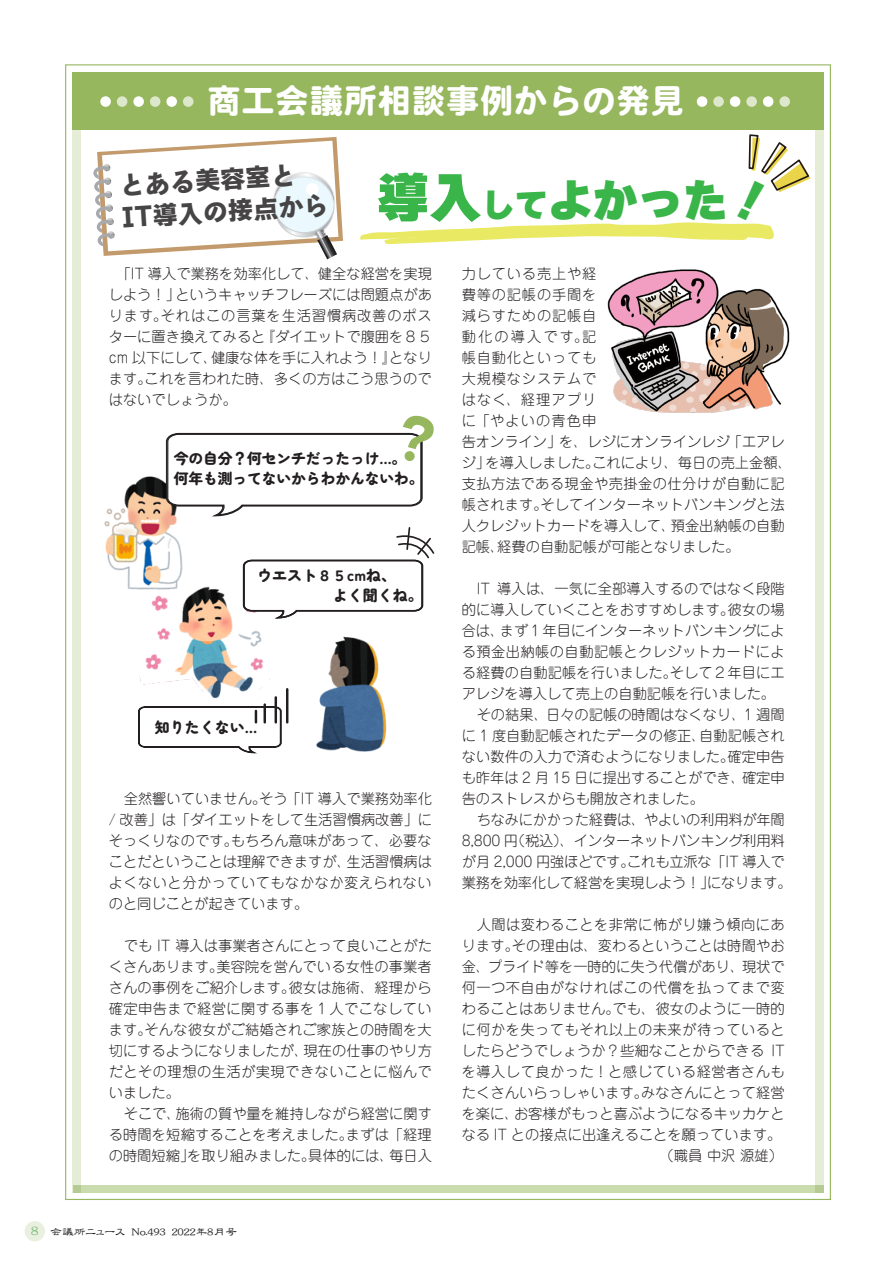
<style>
.page{position:relative;width:893px;height:1263px;background:#fff}
.page>*{position:absolute;margin:0;border:0;box-sizing:border-box;transform-origin:0 0}
.t1{font:45px "Ruika 09";color:#3ab54a}
.t2{font:32.55px "Heisei Maru Go Std W8";letter-spacing:.045em;color:#fff}
.t3{font:25.2px/32.1px "Bokutoh Ruika 07";color:#464445}
.t4{font:900 15px/19.5px "Zen Maru Gothic";color:#231f20}
.t5{font:900 14.85px/19.8px "Zen Maru Gothic";letter-spacing:-.01em;color:#231f20}
.t6{font:300 14.25px/21px "Jun 101 Pro";color:#231f20;text-align:justify}
.t7{font:300 14.25px "Jun 101 Pro";letter-spacing:.03em;color:#231f20}
.t8{font:12px "DF Kaku Tai Hi W4 WING RKSJ H";letter-spacing:-.025em;color:#231f20}
.s1{font-size:52.5px}
.s2{font-size:33px}
.s3{font-size:15px;color:#59a95f}
</style>
<div class="page">
<div style="left:25px;top:1221px;width:20px;height:20px;background:#eaf0df;border-radius:50%"></div>
<div style="left:72px;top:130px;width:9px;height:1063px;background:#e5edd7"></div>
<div style="left:815px;top:130px;width:8px;height:1062px;background:#e5edd7"></div>
<div style="left:72px;top:72px;width:751px;height:58px;background:#96b75e"></div>
<svg style="left:183px;top:96px;width:11px;height:11px"></svg>
<div style="left:166px;top:96px;width:11px;height:11px;background:#fff;border-radius:50%"></div>
<div style="left:150px;top:96px;width:10px;height:11px;background:#dde7cb;border-radius:50%"></div>
<div style="left:133px;top:96px;width:11px;height:11px;background:#fff;border-radius:50%"></div>
<div style="left:117px;top:96px;width:10px;height:11px;background:#dde7cb;border-radius:50%"></div>
<div style="left:100px;top:96px;width:11px;height:11px;background:#fff;border-radius:50%"></div>
<svg style="left:779px;top:96px;width:11px;height:11px"></svg>
<div style="left:763px;top:96px;width:10px;height:11px;background:#fff;border-radius:50%"></div>
<svg style="left:746px;top:96px;width:11px;height:11px"></svg>
<div style="left:730px;top:96px;width:10px;height:11px;background:#fff;border-radius:50%"></div>
<svg style="left:713px;top:96px;width:11px;height:11px"></svg>
<div style="left:697px;top:96px;width:10px;height:11px;background:#fff;border-radius:50%"></div>
<div style="left:73px;top:1185px;width:750px;height:8px;background:#cadbae"></div>
<img style="left:145px;top:586px;width:130px;height:112px">
<img style="left:104px;top:475px;width:88px;height:124px">
<img style="left:316px;top:636px;width:71px;height:116px">
<hr style="left:286px;top:689px;width:2px;height:33px;background:#231f20">
<hr style="left:275px;top:697px;width:2px;height:25px;background:#231f20">
<svg style="left:138px;top:704px;width:144px;height:50px"></svg>
<svg style="left:166px;top:415px;width:268px;height:102px"></svg>
<svg style="left:242px;top:527px;width:193px;height:92px"></svg>
<svg style="left:748px;top:134px;width:63px;height:58px"></svg>
<svg style="left:93px;top:137px;width:250px;height:122px"></svg>
<div style="left:306px;top:183px;width:13px;height:13px;background:#fff;border-radius:50%"></div>
<svg style="left:360px;top:222px;width:414px;height:22px"></svg>
<img style="left:607px;top:269px;width:183px;height:144px">
<h2 class="t2" style="left:208px;top:83px;width:477px">商工会議所相談事例からの発見</h2>
<h3 class="t3" style="left:118px;top:170px;width:209px;rotate:-4deg">とある美容室と<br>IT導入の接点から</h3>
<h1 class="t1" style="left:377px;top:177px;width:397px"><span class="s1">導入</span><span class="s2">して</span>よかった！</h1>
<p class="t6" style="left:109px;top:261px;width:325px;text-indent:8px">「IT 導入で業務を効率化して、健全な経営を実現しよう！」というキャッチフレーズには問題点があります。それはこの言葉を生活習慣病改善のポスターに置き換えてみると『ダイエットで腹囲を８５cm 以下にして、健康な体を手に入れよう！』となります。これを言われた時、多くの方はこう思うのではないでしょうか。</p>
<p class="t5" style="left:174px;top:448px;width:251px">今の自分？何センチだったっけ…。何年も測ってないからわかんないわ。</p>
<p class="t4" style="left:333px;top:565px;width:91px;text-indent:-76px">ウエスト８５cmね、<br>よく聞くね。</p>
<p class="t4" style="left:155px;top:717px;width:104px">知りたくない…</p>
<p class="t6" style="left:109px;top:786px;width:325px;text-indent:15px">全然響いていません。そう「IT 導入で業務効率化/ 改善」は「ダイエットをして生活習慣病改善」にそっくりなのです。もちろん意味があって、必要なことだということは理解できますが、生活習慣病はよくないと分かっていてもなかなか変えられないのと同じことが起きています。</p>
<p class="t6" style="left:109px;top:933px;width:325px;text-indent:15px">でも IT 導入は事業者さんにとって良いことがたくさんあります。美容院を営んでいる女性の事業者さんの事例をご紹介します。彼女は施術、経理から確定申告まで経営に関する事を１人でこなしています。そんな彼女がご結婚されご家族との時間を大切にするようになりましたが、現在の仕事のやり方だとその理想の生活が実現できないことに悩んでいました。</p>
<p class="t6" style="left:109px;top:1101px;width:325px;text-indent:15px">そこで、施術の質や量を維持しながら経営に関する時間を短縮することを考えました。まずは「経理の時間短縮」を取り組みました。具体的には、毎日入</p>
<p class="t8" style="left:31px;top:1225px;width:208px"><span class="s3">8</span> 会議所ニュース　No.493　2022年8月号</p>
<p class="t6" style="left:462px;top:261px;width:332px;text-align:left">力している売上や経<br>費等の記帳の手間を<br>減らすための記帳自<br>動化の導入です。記<br>帳自動化といっても<br>大規模なシステムで<br>はなく、経理アプリ<br>に「やよいの青色申<br>告オンライン」を、レジにオンラインレジ「エアレジ」を導入しました。これにより、毎日の売上金額、支払方法である現金や売掛金の仕分けが自動に記帳されます。そしてインターネットバンキングと法人クレジットカードを導入して、預金出納帳の自動記帳、経費の自動記帳が可能となりました。</p>
<p class="t6" style="left:477px;top:576px;width:309px">IT 導入は、一気に全部導入するのではなく段階</p>
<p class="t6" style="left:462px;top:597px;width:324px">的に導入していくことをおすすめします。彼女の場</p>
<p class="t6" style="left:462px;top:618px;width:325px">合は、まず１年目にインターネットバンキングによ</p>
<p class="t7" style="left:462px;top:640px;width:325px">る預金出納帳の自動記帳とクレジットカードによ</p>
<p class="t6" style="left:462px;top:661px;width:324px">る経費の自動記帳を行いました。そして２年目にエ</p>
<p class="t6" style="left:462px;top:682px;width:315px">アレジを導入して売上の自動記帳を行いました。</p>
<p class="t6" style="left:477px;top:703px;width:310px">その結果、日々の記帳の時間はなくなり、1 週間</p>
<p class="t6" style="left:462px;top:724px;width:325px">に 1 度自動記帳されたデータの修正、自動記帳され</p>
<p class="t6" style="left:462px;top:745px;width:324px">ない数件の入力で済むようになりました。確定申告</p>
<p class="t6" style="left:462px;top:766px;width:325px">も昨年は 2 月 15 日に提出することができ、確定申</p>
<p class="t6" style="left:462px;top:787px;width:244px">告のストレスからも開放されました。</p>
<p class="t6" style="left:477px;top:808px;width:310px">ちなみにかかった経費は、やよいの利用料が年間</p>
<p class="t6" style="left:462px;top:829px;width:325px">8,800 円（税込）、インターネットバンキング利用料</p>
<p class="t6" style="left:462px;top:850px;width:325px">が月 2,000 円強ほどです。これも立派な「IT 導入で</p>
<p class="t6" style="left:462px;top:871px;width:331px">業務を効率化して経営を実現しよう！」になります。</p>
<p class="t6" style="left:462px;top:913px;width:325px;text-indent:15px">人間は変わることを非常に怖がり嫌う傾向にあります。その理由は、変わるということは時間やお金、プライド等を一時的に失う代償があり、現状で何一つ不自由がなければこの代償を払ってまで変わることはありません。でも、彼女のように一時的に何かを失ってもそれ以上の未来が待っているとしたらどうでしょうか？些細なことからできる ITを導入して良かった！と感じている経営者さんもたくさんいらっしゃいます。みなさんにとって経営を楽に、お客様がもっと喜ぶようになるキッカケとなる IT との接点に出逢えることを願っています。</p>
</div>
